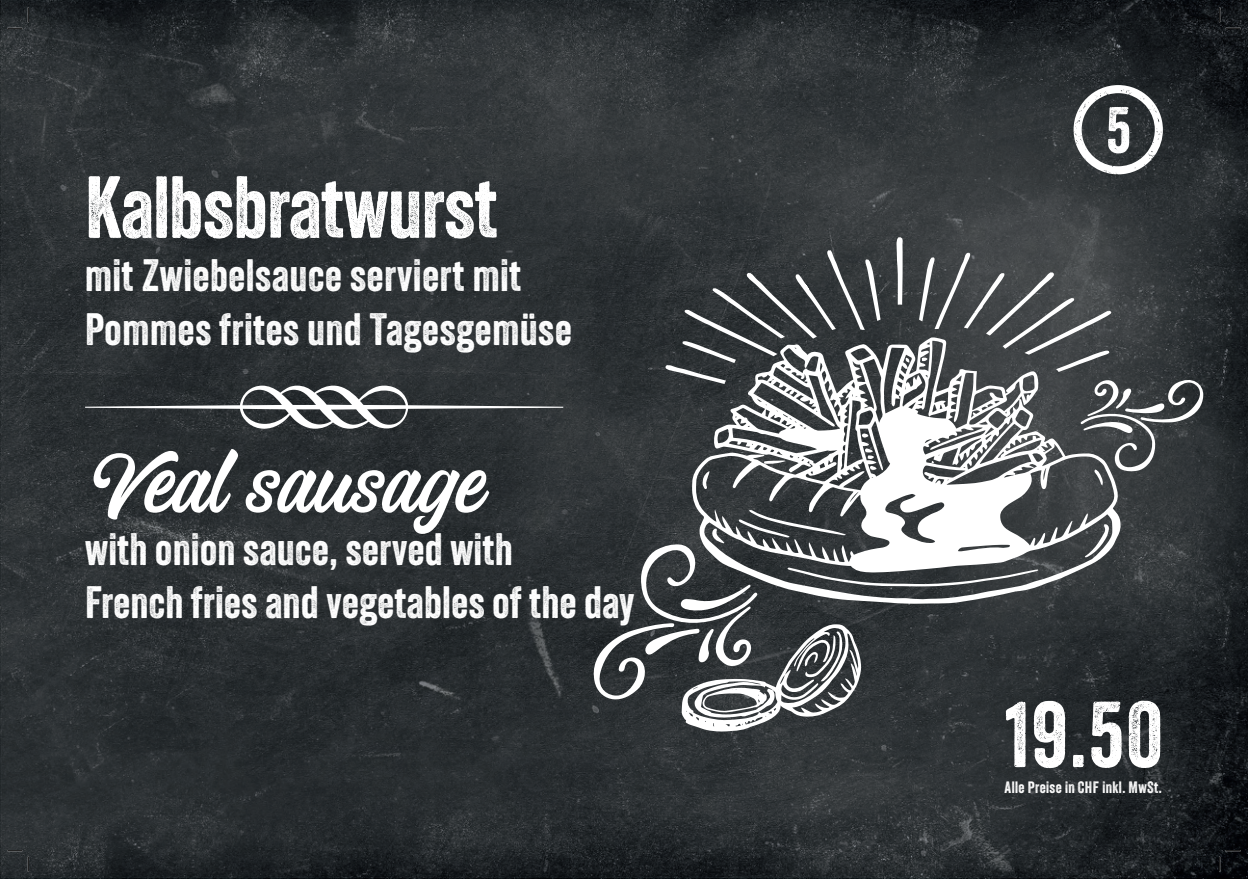
<style>
.page{position:relative;width:1248px;height:879px;background:#fff}
.page>*{position:absolute;margin:0;border:0;box-sizing:border-box;transform-origin:0 0}
.t1{font:90px "Veneer";color:#fff}
.t2{font:85px "Veneer";color:#fff}
.t3{font:85px "Blanchope";color:#fff}
.t4{font:63px "Veneer";color:#fff}
.t5{font:44px/54px "Veneer";letter-spacing:.015em;color:#fff}
.t6{font:16px "Veneer";letter-spacing:.025em;color:#fff}
</style>
<div class="page">
<img style="left:0;top:0;width:1247px;height:879px">
<svg style="left:1073px;top:85px;width:89px;height:89px"></svg>
<svg style="left:692px;top:337px;width:428px;height:267px"></svg>
<svg style="left:763px;top:460px;width:22px;height:4px"></svg>
<svg style="left:702px;top:471px;width:7px;height:18px"></svg>
<svg style="left:1084px;top:524px;width:25px;height:33px"></svg>
<svg style="left:861px;top:433px;width:7px;height:5px"></svg>
<svg style="left:869px;top:465px;width:7px;height:5px"></svg>
<svg style="left:864px;top:448px;width:9px;height:11px"></svg>
<svg style="left:904px;top:358px;width:5px;height:5px"></svg>
<svg style="left:85px;top:386px;width:478px;height:43px;background:#4f5355"></svg>
<svg style="left:591px;top:509px;width:447px;height:222px"></svg>
<svg style="left:665px;top:249px;width:216px;height:136px;background:#4d5153"></svg>
<svg style="left:895px;top:236px;width:8px;height:70px"></svg>
<svg style="left:917px;top:252px;width:286px;height:233px;background:#5f6264"></svg>
<svg style="left:7px;top:28px;width:15px;height:1px"></svg>
<svg style="left:1225px;top:28px;width:15px;height:1px"></svg>
<svg style="left:7px;top:850px;width:15px;height:1px"></svg>
<svg style="left:28px;top:7px;width:1px;height:15px"></svg>
<svg style="left:28px;top:856px;width:1px;height:15px"></svg>
<svg style="left:1218px;top:7px;width:2px;height:15px"></svg>
<svg style="left:1218px;top:850px;width:22px;height:21px"></svg>
<h2 class="t2" style="left:85px;top:156px;width:414px">Kalbsbratwurst</h2>
<p class="t5" style="left:85px;top:247px;width:488px">mit Zwiebelsauce serviert mit<br>Pommes frites und Tagesgemüse</p>
<h2 class="t3" style="left:85px;top:431px;width:399px">Veal sausage</h2>
<p class="t5" style="left:85px;top:523px;width:551px;line-height:52.8px">with onion sauce, served with<br>French fries and vegetables of the day</p>
<h3 class="t4" style="left:1106px;top:92px;width:26px">5</h3>
<h1 class="t1" style="left:1005px;top:680px;width:159px">19.50</h1>
<p class="t6" style="left:1004px;top:777px;width:159px">Alle Preise in CHF inkl. MwSt.</p>
</div>
